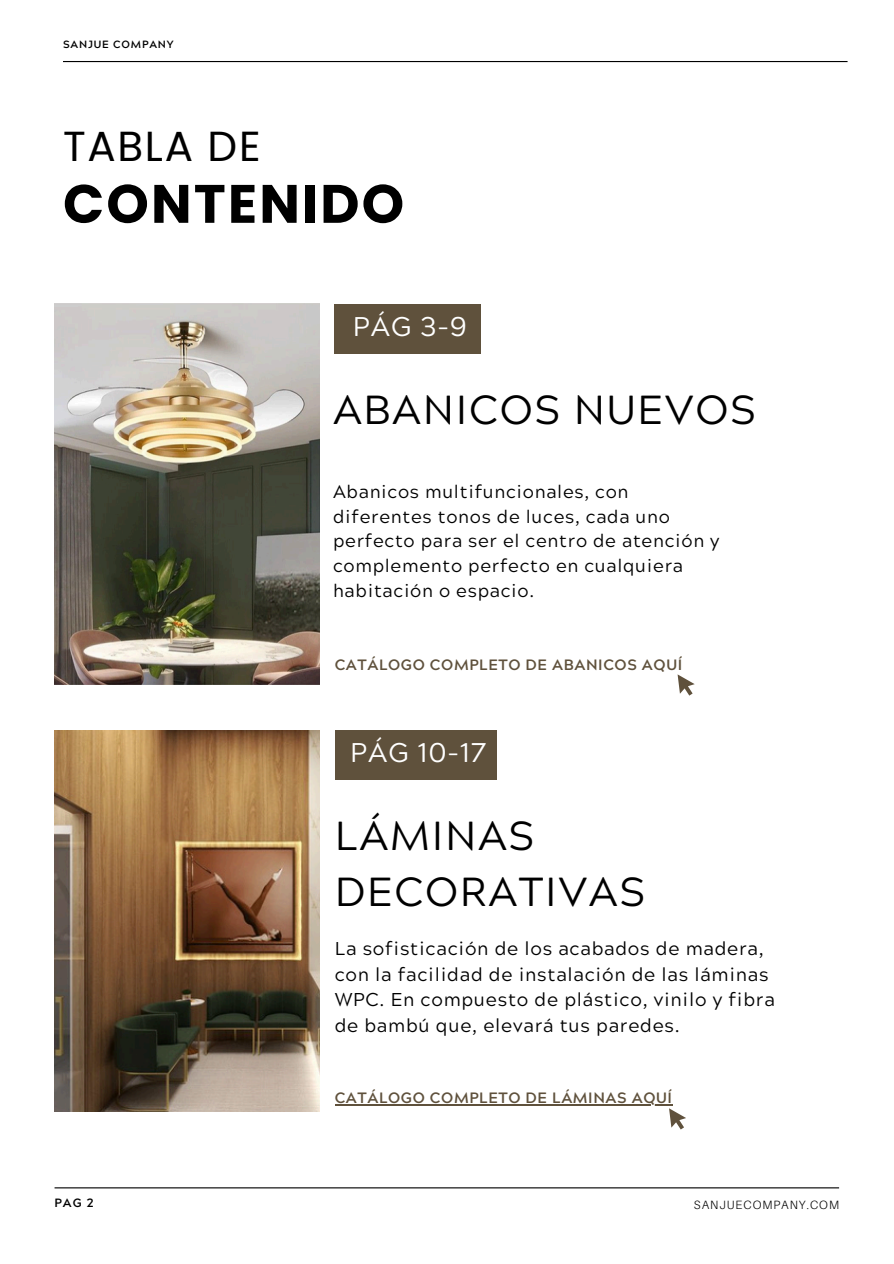
<style>
.page{position:relative;width:894px;height:1264px;background:#fff}
.page>*{position:absolute;margin:0;border:0;box-sizing:border-box;transform-origin:0 0}
.t1{font:700 54px "Poppins";letter-spacing:.04em;color:#000}
.t2{font:42px "Poppins";letter-spacing:.04em;color:#000}
.t3{font:40.5px/56.2px "Acherus Grotesque";letter-spacing:.04em;color:#000}
.t4{font:27px "Acherus Grotesque";letter-spacing:.04em;color:#fff}
.t5{font:18.6px/25.5px "Acherus Grotesque";letter-spacing:.04em;color:#000}
.t6{font:18px/24.8px "Acherus Grotesque";letter-spacing:.04em;color:#000}
.t7{font:700 15px "Acherus Grotesque";letter-spacing:.04em;color:#5f513c}
.t8{font:300 12px "Aileron";letter-spacing:.08em;color:#000}
.t9{font:700 12px "Acherus Grotesque";color:#000}
.t10{font:700 10.5px "Acherus Grotesque";letter-spacing:.08em;color:#000}
</style>
<div class="page">
<hr style="left:63px;top:61px;width:784px;height:1px;background:#000">
<hr style="left:55px;top:1187px;width:783px;height:1px;background:#000">
<div style="left:334px;top:304px;width:147px;height:50px;background:#5f513c"></div>
<div style="left:335px;top:730px;width:161px;height:50px;background:#5f513c"></div>
<img style="left:55px;top:304px;width:264px;height:381px">
<img style="left:55px;top:730px;width:264px;height:380px">
<svg style="left:677px;top:674px;width:17px;height:21px"></svg>
<hr style="left:334px;top:1104px;width:338px;height:1px;background:#5f513c">
<svg style="left:669px;top:1108px;width:16px;height:21px"></svg>
<h1 class="t10" style="left:63px;top:40px;width:112px">SANJUE COMPANY</h1>
<h3 class="t2" style="left:63px;top:116px;width:199px">TABLA DE</h3>
<p class="t1" style="left:63px;top:166px;width:342px">CONTENIDO</p>
<h5 class="t4" style="left:353px;top:316px;width:115px">PÁG 3-9</h5>
<h2 class="t3" style="left:333px;top:387px;width:424px">ABANICOS NUEVOS</h2>
<p class="t6" style="left:333px;top:481px;width:388px">Abanicos multifuncionales, con diferentes tonos de luces, cada uno perfecto para ser el centro de atención y complemento perfecto en cualquiera habitación o espacio.</p>
<h4 class="t7" style="left:334px;top:658px;width:349px">CATÁLOGO COMPLETO DE ABANICOS AQUÍ</h4>
<p class="t4" style="left:350px;top:742px;width:138px">PÁG 10-17</p>
<h4 class="t3" style="left:334px;top:813px;width:312px">LÁMINAS<br>DECORATIVAS</h4>
<h3 class="t5" style="left:334px;top:938px;width:441px">La sofisticación de los acabados de madera, con la facilidad de instalación de las láminas WPC. En compuesto de plástico, vinilo y fibra de bambú que, elevará tus paredes.</h3>
<p class="t9" style="left:55px;top:1198px;width:40px">PAG 2</p>
<h5 class="t7" style="left:334px;top:1092px;width:339px">CATÁLOGO COMPLETO DE LÁMINAS AQUÍ</h5>
<h2 class="t8" style="left:693px;top:1197px;width:147px">SANJUECOMPANY.COM</h2>
</div>
